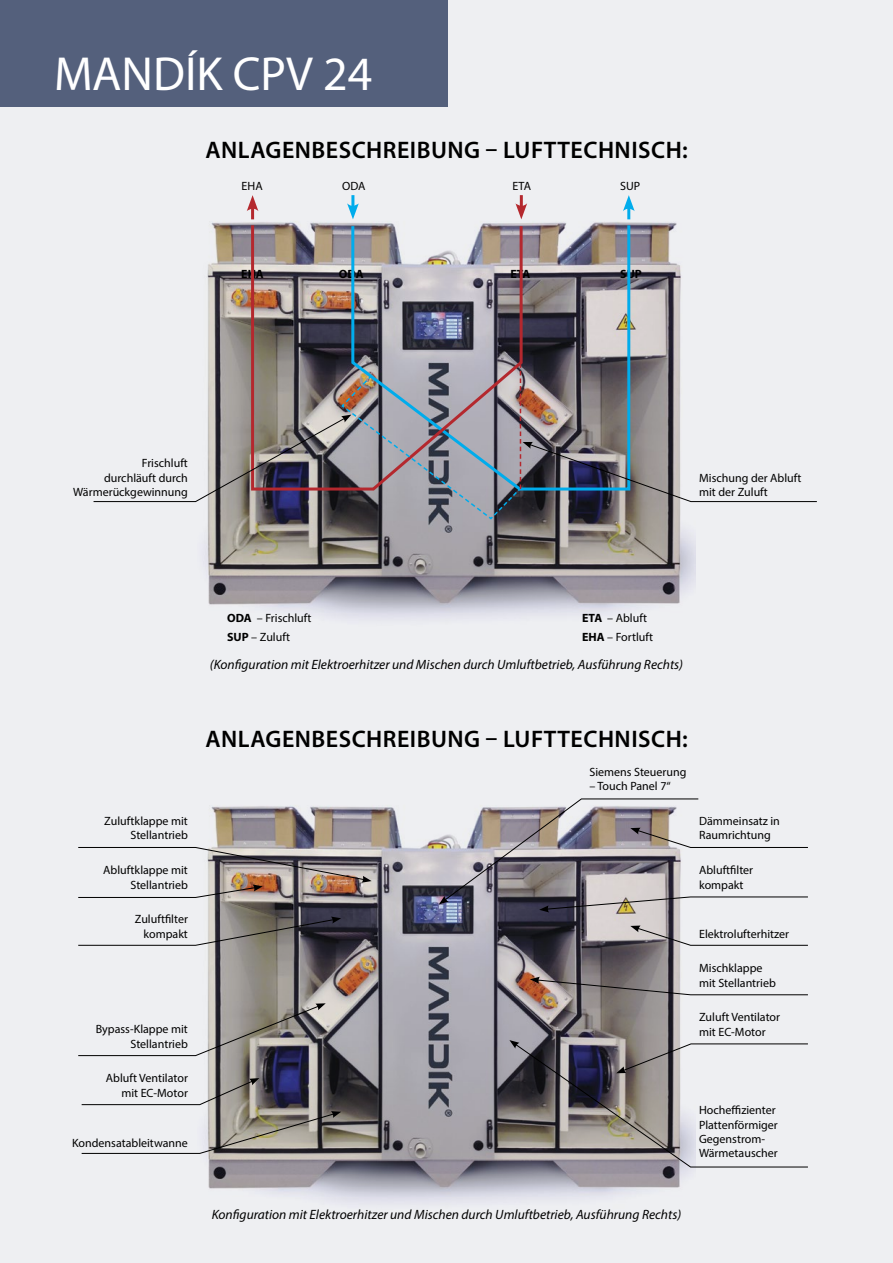
<style>
.page{position:relative;width:893px;height:1263px;background:#eeeff2}
.page>*{position:absolute;margin:0;border:0;box-sizing:border-box;transform-origin:0 0}
.t1{font:48px "Myriad Pro";color:#fff}
.t2{font:600 24px "Myriad Pro";letter-spacing:.02em;color:#000}
.t3{font:italic 13.5px "Myriad Pro";color:#000}
.t4{font:12px/14.4px "Myriad Pro";color:#000}
.t5{font:700 12px "Myriad Pro";color:#000}
.s1{font-weight:700}
</style>
<div class="page">
<div style="left:0;top:0;width:448px;height:106px;background:#54607c"></div>
<img style="left:205px;top:199px;width:490px;height:420px">
<img style="left:198px;top:805px;width:493px;height:398px">
<svg style="left:524px;top:222px;width:108px;height:141px"></svg>
<hr style="left:251px;top:205px;width:3px;height:14px;background:#b4282e">
<svg style="left:247px;top:195px;width:11px;height:16px"></svg>
<hr style="left:627px;top:205px;width:3px;height:14px;background:#00acec">
<svg style="left:623px;top:195px;width:12px;height:16px"></svg>
<hr style="left:520px;top:195px;width:3px;height:14px;background:#b4282e">
<svg style="left:515px;top:203px;width:12px;height:16px"></svg>
<hr style="left:351px;top:195px;width:3px;height:14px;background:#00acec">
<svg style="left:347px;top:203px;width:12px;height:16px"></svg>
<img style="left:250px;top:222px;width:274px;height:141px">
<svg style="left:630px;top:925px;width:178px;height:21px"></svg>
<svg style="left:530px;top:977px;width:278px;height:19px"></svg>
<svg style="left:509px;top:1040px;width:299px;height:128px"></svg>
<svg style="left:439px;top:798px;width:369px;height:114px"></svg>
<img style="left:78px;top:846px;width:294px;height:52px">
<svg style="left:78px;top:916px;width:263px;height:30px"></svg>
<svg style="left:78px;top:1003px;width:248px;height:53px"></svg>
<svg style="left:81px;top:1078px;width:178px;height:27px"></svg>
<svg style="left:81px;top:1111px;width:260px;height:43px"></svg>
<svg style="left:93px;top:363px;width:724px;height:158px"></svg>
<h1 class="t1" style="left:54px;top:44px;width:320px">MANDÍK CPV 24</h1>
<h2 class="t2" style="left:205px;top:135px;width:484px">ANLAGENBESCHREIBUNG – LUFTTECHNISCH:</h2>
<p class="t4" style="left:242px;top:179px;width:23px">EHA</p>
<p class="t4" style="left:342px;top:179px;width:25px">ODA</p>
<p class="t4" style="left:512px;top:179px;width:20px">ETA</p>
<p class="t4" style="left:620px;top:179px;width:22px">SUP</p>
<p class="t5" style="left:241px;top:266px;width:24px">EHA</p>
<p class="t5" style="left:339px;top:266px;width:26px">ODA</p>
<p class="t5" style="left:510px;top:266px;width:22px">ETA</p>
<p class="t5" style="left:620px;top:266px;width:23px">SUP</p>
<p class="t4" style="left:73px;top:456px;width:116px;text-align:right">Frischluft<br>durchläuft durch<br>Wärmerückgewinnung</p>
<p class="t4" style="left:699px;top:471px;width:104px">Mischung der Abluft mit der Zuluft</p>
<p class="t4" style="left:227px;top:609px;width:86px;line-height:18.6px"><span class="s1">ODA</span> – Frischluft<br><span class="s1">SUP</span> – Zuluft</p>
<p class="t4" style="left:582px;top:609px;width:72px;line-height:18.6px"><span class="s1">ETA</span> – Abluft<br><span class="s1">EHA</span> – Fortluft</p>
<p class="t3" style="left:210px;top:656px;width:475px">(Konfiguration mit Elektroerhitzer und Mischen durch Umluftbetrieb, Ausführung Rechts)</p>
<h2 class="t2" style="left:205px;top:724px;width:484px">ANLAGENBESCHREIBUNG – LUFTTECHNISCH:</h2>
<p class="t4" style="left:589px;top:764px;width:99px">Siemens Steuerung</p>
<p class="t4" style="left:589px;top:779px;width:83px">– Touch Panel 7“</p>
<p class="t4" style="left:104px;top:813px;width:85px;text-align:right">Zuluftklappe mit<br>Stellantrieb</p>
<p class="t4" style="left:699px;top:813px;width:82px">Dämmeinsatz in<br>Raumrichtung</p>
<p class="t4" style="left:103px;top:863px;width:86px;text-align:right">Abluftklappe mit<br>Stellantrieb</p>
<p class="t4" style="left:699px;top:863px;width:56px">Abluftfilter kompakt</p>
<p class="t4" style="left:135px;top:912px;width:55px;text-align:right">Zuluftfilter kompakt</p>
<p class="t4" style="left:96px;top:1022px;width:94px;text-align:right">Bypass-Klappe mit<br>Stellantrieb</p>
<p class="t4" style="left:106px;top:1071px;width:83px;text-align:right">Abluft Ventilator mit EC-Motor</p>
<p class="t4" style="left:72px;top:1135px;width:117px">Kondensatableitwanne</p>
<p class="t4" style="left:699px;top:927px;width:92px">Elektrolufterhitzer</p>
<p class="t4" style="left:699px;top:961px;width:78px">Mischklappe mit Stellantrieb</p>
<p class="t4" style="left:699px;top:1010px;width:83px">Zuluft Ventilator mit EC-Motor</p>
<p class="t4" style="left:699px;top:1103px;width:80px">Hocheffizienter<br>Plattenförmiger<br>Gegenstrom-<br>Wärmetauscher</p>
<p class="t3" style="left:212px;top:1206px;width:471px">Konfiguration mit Elektroerhitzer und Mischen durch Umluftbetrieb, Ausführung Rechts)</p>
</div>
